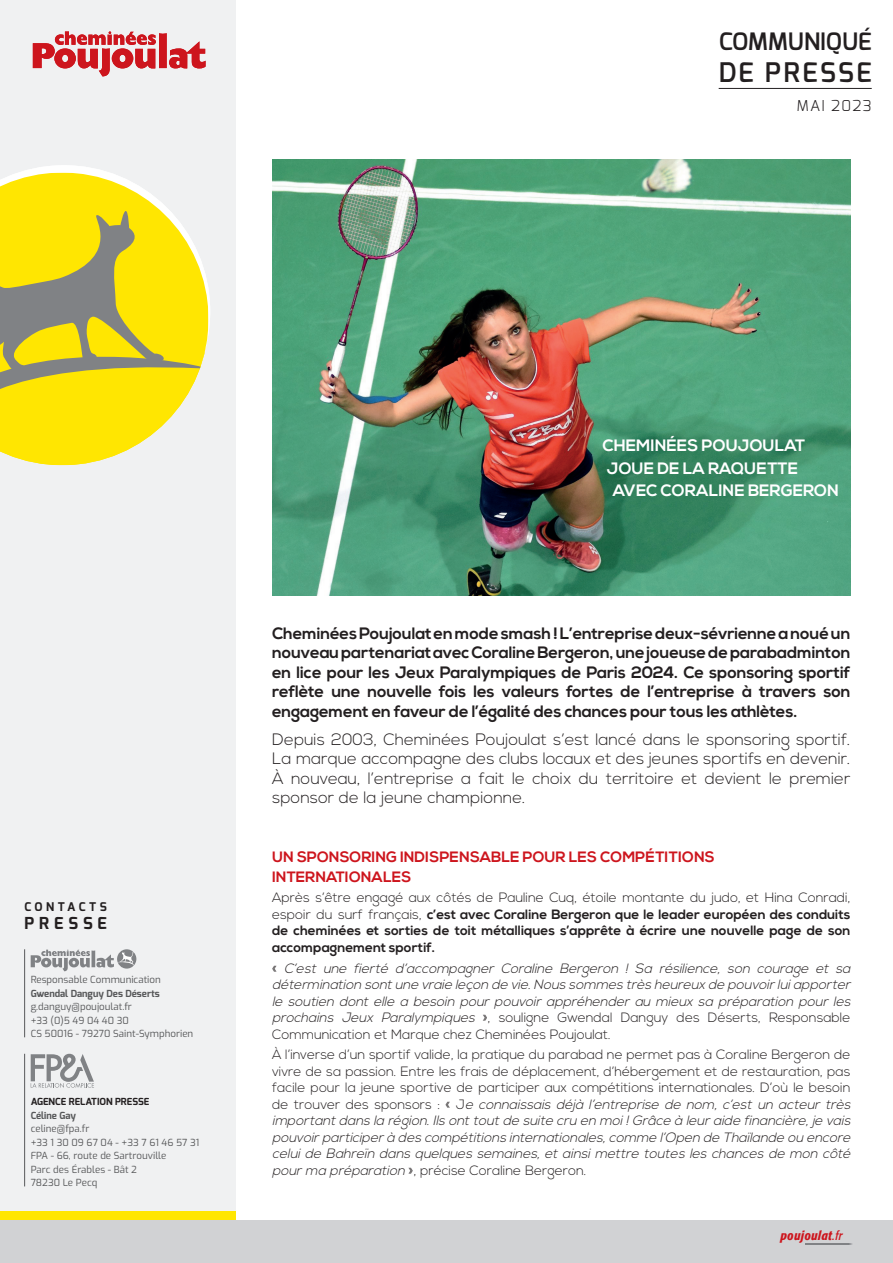
<style>
.page{position:relative;width:893px;height:1263px;background:#fff}
.page>*{position:absolute;margin:0;border:0;box-sizing:border-box;transform-origin:0 0}
.t1{font:600 27px "Exo";letter-spacing:.09em;color:#231f20}
.t2{font:600 24px "Exo";color:#231f20}
.t3{font:700 16.5px/19.5px "Nexa";letter-spacing:-.005em;color:#231f20;text-align:justify}
.t4{font:300 16.5px/19.5px "Nexa";color:#231f20;text-align:justify}
.t5{font:700 16.5px "Nexa";color:#fff}
.t6{font:700 16.5px "Exo";letter-spacing:.295em;color:#231f20}
.t7{font:700 15px/19.5px "Nexa";color:#cd151d}
.t8{font:300 15px "Exo";letter-spacing:.09em;color:#231f20}
.t9{font:italic 300 13.5px/16.5px "Nexa";color:#231f20}
.t10{font:700 13.5px/16.5px "Nexa";color:#231f20;text-align:justify}
.t11{font:italic 500 condensed 12.75px "Formata";letter-spacing:.03em;color:#cd151d}
.t12{font:700 12px "Exo";letter-spacing:.295em;color:#231f20}
.t13{font:9.75px/13.5px "Exo";color:#57585a}
.t14{font:700 9.75px "Exo";color:#57585a}
.t15{font:700 9.75px "Exo";color:#231f20}
.s1{font-weight:300}
.s2{font-style:normal}
.s3{font-weight:400}
</style>
<div class="page">
<div style="left:0;top:0;width:235px;height:1220px;background:#f0f1f2"></div>
<div style="left:0;top:1211px;width:235px;height:9px;background:#ffe601"></div>
<div style="left:0;top:1220px;width:893px;height:43px;background:#d1d2d4"></div>
<svg style="left:31px;top:1054px;width:63px;height:34px"></svg>
<hr style="left:24px;top:1054px;width:1px;height:132px;background:#57585a">
<hr style="left:24px;top:949px;width:1px;height:88px;background:#57585a">
<div style="left:117px;top:949px;width:19px;height:19px;background:#808285;border-radius:50%"></div>
<svg style="left:31px;top:949px;width:103px;height:22px"></svg>
<svg style="left:806px;top:1243px;width:46px;height:1px"></svg>
<hr style="left:719px;top:88px;width:153px;height:1px;background:#231f20">
<svg style="left:22px;top:165px;width:188px;height:161px"></svg>
<svg style="left:0;top:172px;width:209px;height:294px;fill:#ffe601"></svg>
<svg style="left:0;top:210px;width:206px;height:213px;background:#decd2f"></svg>
<svg style="left:33px;top:31px;width:173px;height:45px"></svg>
<img style="left:272px;top:159px;width:578px;height:436px">
<h2 class="t2" style="left:719px;top:26px;width:154px">COMMUNIQUÉ</h2>
<h1 class="t1" style="left:719px;top:55px;width:155px">DE PRESSE</h1>
<p class="t8" style="left:797px;top:96px;width:77px">MAI 2023</p>
<p class="t12" style="left:24px;top:899px;width:84px">CONTACTS</p>
<p class="t6" style="left:24px;top:912px;width:84px">PRESSE</p>
<p class="t13" style="left:31px;top:972px;width:132px">Responsable Communication</p>
<p class="t14" style="left:31px;top:987px;width:131px">Gwendal Danguy Des Déserts</p>
<p class="t13" style="left:31px;top:999px;width:164px">g.danguy@poujoulat.fr<br>+33 (0)5 49 04 40 30<br>CS 50016 - 79270 Saint-Symphorien</p>
<p class="t15" style="left:31px;top:1096px;width:120px">AGENCE RELATION PRESSE</p>
<p class="t14" style="left:31px;top:1109px;width:47px">Céline Gay</p>
<p class="t13" style="left:31px;top:1122px;width:170px">celine@fpa.fr<br>+33 1 30 09 67 04 - +33 7 61 46 57 31<br>FPA - 66, route de Sartrouville<br>Parc des Érables - Bât 2<br>78230 Le Pecq</p>
<p class="t5" style="left:602px;top:436px;width:204px">CHEMINÉES POUJOULAT</p>
<p class="t5" style="left:607px;top:459px;width:193px">JOUE DE LA RAQUETTE</p>
<p class="t5" style="left:613px;top:481px;width:227px">AVEC CORALINE BERGERON</p>
<p class="t3" style="left:272px;top:624px;width:580px">Cheminées Poujoulat en mode smash ! L’entreprise deux-sévrienne a noué un nouveau partenariat avec Coraline Bergeron, une joueuse de parabadminton en lice pour les Jeux Paralympiques de Paris 2024. Ce sponsoring sportif reflète une nouvelle fois les valeurs fortes de l’entreprise à travers son engagement en faveur de l’égalité des chances pour tous les athlètes.</p>
<p class="t4" style="left:272px;top:730px;width:580px">Depuis 2003, Cheminées Poujoulat s’est lancé dans le sponsoring sportif.<br>La marque accompagne des clubs locaux et des jeunes sportifs en devenir.<br>À nouveau, l’entreprise a fait le choix du territoire et devient le premier sponsor de la jeune championne.</p>
<p class="t7" style="left:272px;top:848px;width:444px">UN SPONSORING INDISPENSABLE POUR LES COMPÉTITIONS<br>INTERNATIONALES</p>
<p class="t10" style="left:272px;top:890px;width:580px"><span class="s1">Après s’être engagé aux côtés de Pauline Cuq, étoile montante du judo, et Hina Conradi, espoir du surf français,</span> c’est avec Coraline Bergeron que le leader européen des conduits de cheminées et sorties de toit métalliques s’apprête à écrire une nouvelle page de son accompagnement sportif.</p>
<p class="t9" style="left:272px;top:960px;width:583px"><span class="s2">«</span> C’est une fierté d’accompagner Coraline Bergeron ! Sa résilience, son courage et sa détermination sontune vraie leçon de vie.Nous sommes très heureuxde pouvoirluiapporter le soutien dont elle a besoin pour pouvoir appréhender au mieux sa préparation pour les prochains Jeux Paralympiques <span class="s2">», souligne Gwendal Danguy des Déserts, Responsable Communication et Marque chez Cheminées Poujoulat.</span></p>
<p class="t9" style="left:272px;top:1047px;width:583px"><span class="s2">À l’inverse d’un sportif valide, la pratique du parabad ne permet pas à Coraline Bergeron de vivre de sa passion. Entre les frais de déplacement, d’hébergement et de restauration, pas facile pour la jeune sportive de participer aux compétitions internationales. D’où le besoin d e t r o u v e r d e s s p o n s o r s : « J</span> e connaissais déjà l’entreprise de nom, c’est un acteur très importantdans la région.Ils onttoutde suite cru en moi!Grâce à leuraide financière,je vais pouvoirparticiperà des compétitions internationales,comme l’Open de Thaïlande ou encore celui de Bahreïn dans quelques semaines, et ainsi mettre toutes les chances de mon côté pourma préparation <span class="s2">», précise Coraline Bergeron.</span></p>
<p class="t11" style="left:780px;top:1228px;width:64px">poujoulat<span class="s3">.fr</span></p>
</div>
